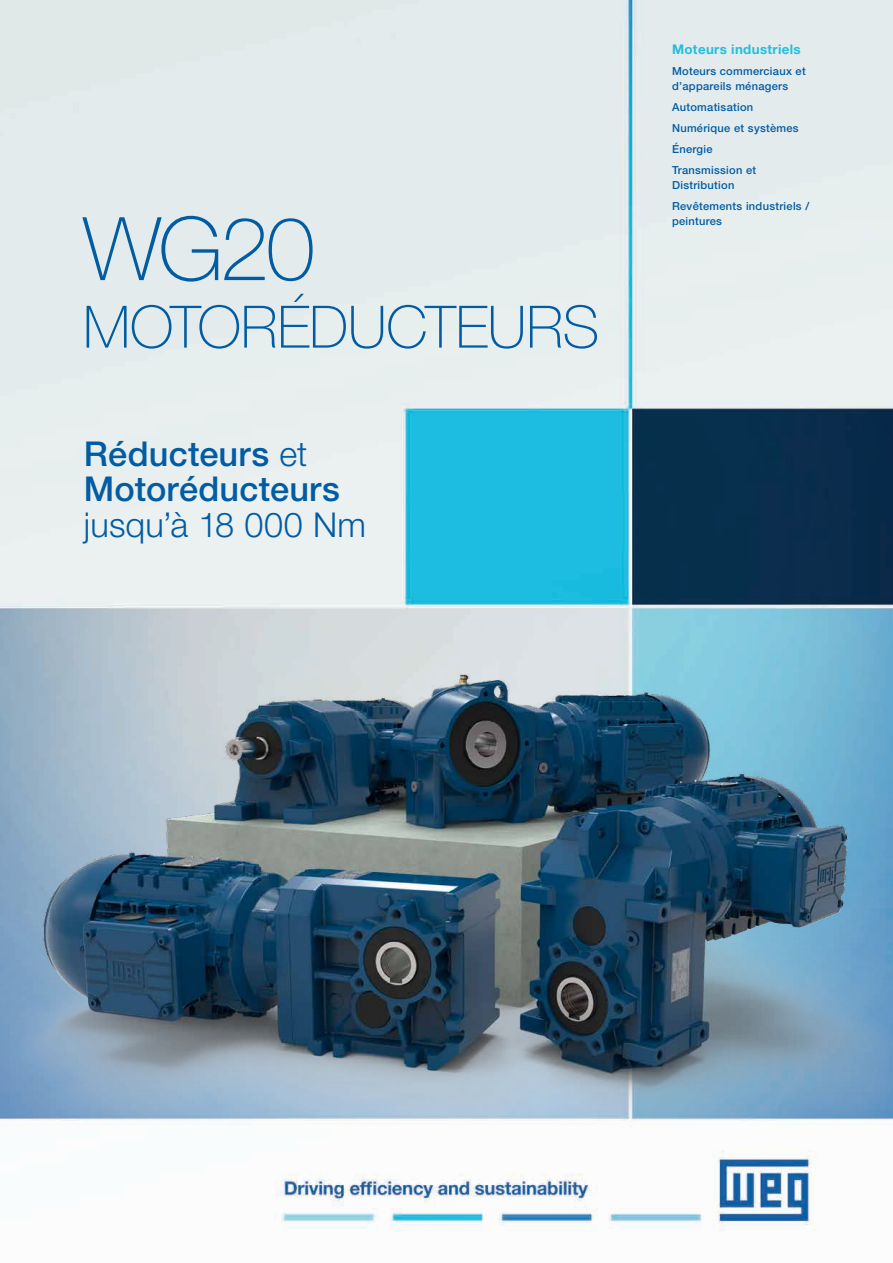
<style>
.page{position:relative;width:893px;height:1263px;background:#fff}
.page>*{position:absolute;margin:0;border:0;box-sizing:border-box;transform-origin:0 0}
.t1{font:100 88.05px "Helvetica Neue LT Pro";color:#015ca3}
.t2{font:100 58.5px "Helvetica Neue LT Pro";letter-spacing:-.01em;color:#015ca3}
.t3{font:500 34.2px/35.4px "Helvetica Neue LT Pro";letter-spacing:.005em;color:#015ca3}
.t4{font:300 34.2px "Helvetica Neue LT Pro";letter-spacing:.005em;color:#015ca3}
.t5{font:700 13.35px "Helvetica Neue LT Pro";letter-spacing:.025em;color:#20bfdf}
.t6{font:500 11.1px/21px "Helvetica Neue LT Pro";letter-spacing:.025em;color:#015ca3}
.s1{font-weight:300}
</style>
<div class="page">
<img style="left:0;top:0;width:893px;height:1231px">
<img style="left:0;top:612px;width:893px;height:506px">
<h1 class="t1" style="left:83px;top:197px;width:234px">WG20</h1>
<h2 class="t2" style="left:83px;top:292px;width:518px">MOTORÉDUCTEURS</h2>
<h3 class="t3" style="left:84px;top:435px;width:257px">Réducteurs <span class="s1">et<br></span>Motoréducteurs</h3>
<h3 class="t4" style="left:84px;top:503px;width:284px">jusqu’à 18 000 Nm</h3>
<p class="t5" style="left:672px;top:40px;width:130px">Moteurs industriels</p>
<p class="t6" style="left:672px;top:64px;width:135px;line-height:15px">Moteurs commerciaux et d’appareils ménagers</p>
<p class="t6" style="left:672px;top:97px;width:128px">Automatisation<br>Numérique et systèmes<br>Énergie<br>Transmission et</p>
<p class="t6" style="left:672px;top:175px;width:139px">Distribution<br>Revêtements industriels /</p>
<p class="t6" style="left:672px;top:211px;width:51px">peintures</p>
</div>
